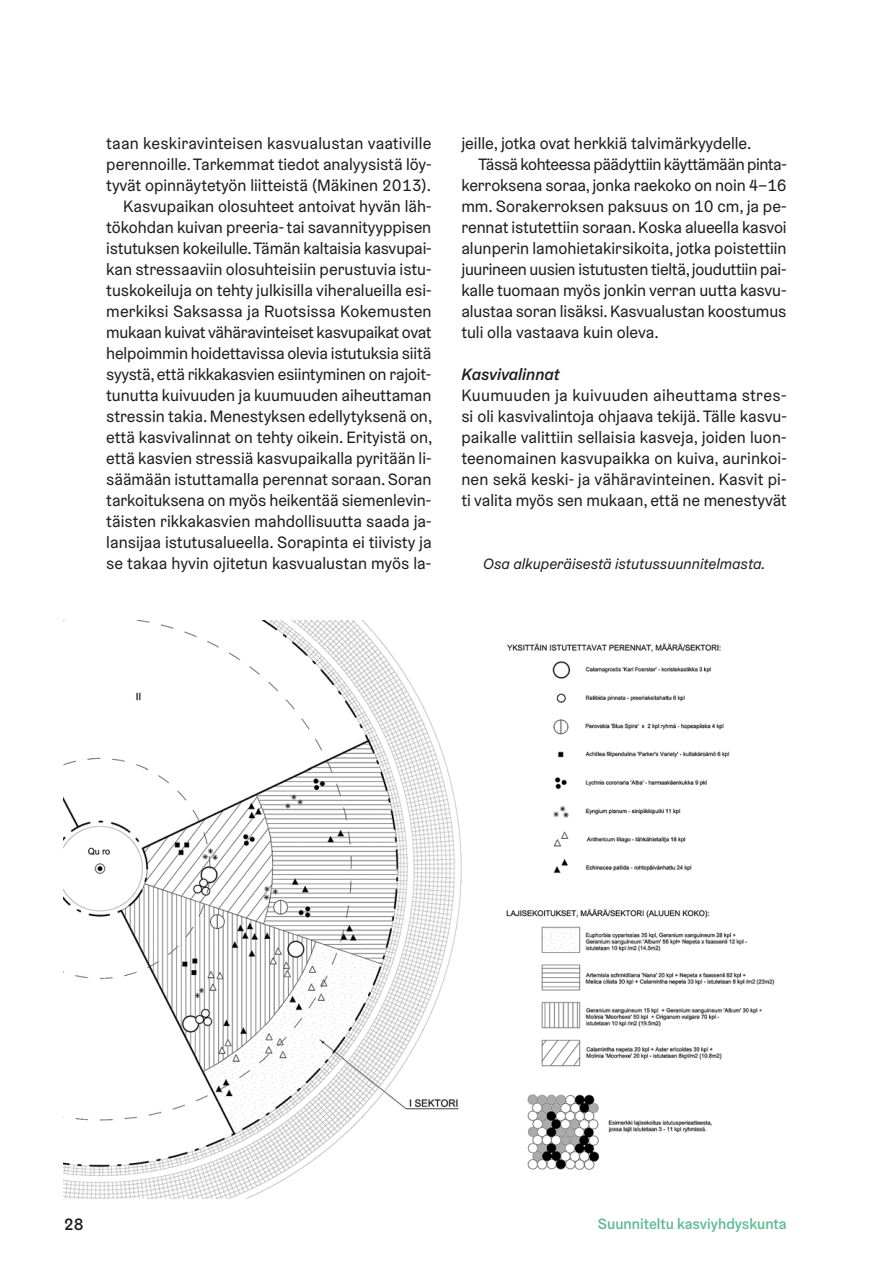
<style>
.page{position:relative;width:893px;height:1263px;background:#fff}
.page>*{position:absolute;margin:0;border:0;box-sizing:border-box;transform-origin:0 0}
.t1{font:16.5px/21px "Helsinki Grotesk";color:#1b1c20;text-align:right}
.t2{font:16.5px "Helsinki Grotesk";letter-spacing:-.025em;color:#1b1c20}
.t3{font:italic 500 16.5px "Helsinki Grotesk";color:#1b1c20}
.t4{font:500 16.5px "Helsinki Grotesk";color:#1b1c20}
.t5{font:italic 15px "Helsinki Grotesk";color:#1b1c20}
.t6{font:500 15px "Helsinki Grotesk";color:#62ba94}
</style>
<div class="page">
<img style="left:64px;top:620px;width:711px;height:579px">
<p class="t1" style="left:106px;top:132px;width:328px">taan keskiravinteisen kasvualustan vaativille perennoille. Tarkemmat tiedot analyysistä löy&shy;tyvät opinnäytetyön liitteistä (Mäkinen 2013).<br>Kasvupaikan olosuhteet antoivat hyvän läh&shy;tökohdan kuivan preeria- tai savannityyppisen istutuksen kokeilulle. Tämän kaltaisia kasvupai&shy;kan stressaaviin olosuhteisiin perustuvia istu&shy;tuskokeiluja on tehty julkisilla viheralueilla esi&shy;merkiksi Saksassa ja Ruotsissa Kokemusten mukaan kuivat vähäravinteiset kasvupaikat ovat helpoimmin hoidettavissa olevia istutuksia siitä syystä, että rikkakasvien esiintyminen on rajoit&shy;tunutta kuivuuden ja kuumuuden aiheuttaman stressin takia. Menestyksen edellytyksenä on, että kasvivalinnat on tehty oikein. Erityistä on, että kasvien stressiä kasvupaikalla pyritään li&shy;säämään istuttamalla perennat soraan. Soran tarkoituksena on myös heikentää siemenlevin&shy;täisten rikkakasvien mahdollisuutta saada ja&shy;lansijaa istutusalueella. Sorapinta ei tiivisty ja se takaa hyvin ojitetun kasvualustan myös la-</p>
<p class="t1" style="left:461px;top:132px;width:292px">jeille, jotka ovat herkkiä talvimärkyydelle.</p>
<p class="t2" style="left:478px;top:154px;width:310px">Tässä kohteessa päädyttiin käyttämään pinta-</p>
<p class="t1" style="left:461px;top:174px;width:327px">kerroksena soraa, jonka raekoko on noin 4–16</p>
<p class="t1" style="left:461px;top:195px;width:327px">mm. Sorakerroksen paksuus on 10 cm, ja pe-</p>
<p class="t1" style="left:461px;top:216px;width:327px">rennat istutettiin soraan. Koska alueella kasvoi</p>
<p class="t1" style="left:461px;top:237px;width:327px">alunperin lamohietakirsikoita, jotka poistettiin</p>
<p class="t1" style="left:461px;top:258px;width:327px">juurineen uusien istutusten tieltä, jouduttiin pai-</p>
<p class="t1" style="left:461px;top:279px;width:327px">kalle tuomaan myös jonkin verran uutta kasvu-</p>
<p class="t1" style="left:461px;top:300px;width:327px">alustaa soran lisäksi. Kasvualustan koostumus</p>
<p class="t1" style="left:461px;top:321px;width:199px">tuli olla vastaava kuin oleva.</p>
<p class="t3" style="left:461px;top:364px;width:100px">Kasvivalinnat</p>
<p class="t1" style="left:461px;top:384px;width:327px;text-align:justify">Kuumuuden ja kuivuuden aiheuttama stres&shy;si oli kasvivalintoja ohjaava tekijä. Tälle kasvu&shy;paikalle valittiin sellaisia kasveja, joiden luon&shy;teenomainen kasvupaikka on kuiva, aurinkoi&shy;nen sekä keski- ja vähäravinteinen. Kasvit pi&shy;ti valita myös sen mukaan, että ne menestyvät</p>
<p class="t5" style="left:483px;top:554px;width:284px">Osa alkuperäisestä istutussuunnitelmasta.</p>
<p class="t4" style="left:64px;top:1214px;width:21px">28</p>
<p class="t6" style="left:598px;top:1215px;width:190px">Suunniteltu kasviyhdyskunta</p>
</div>
